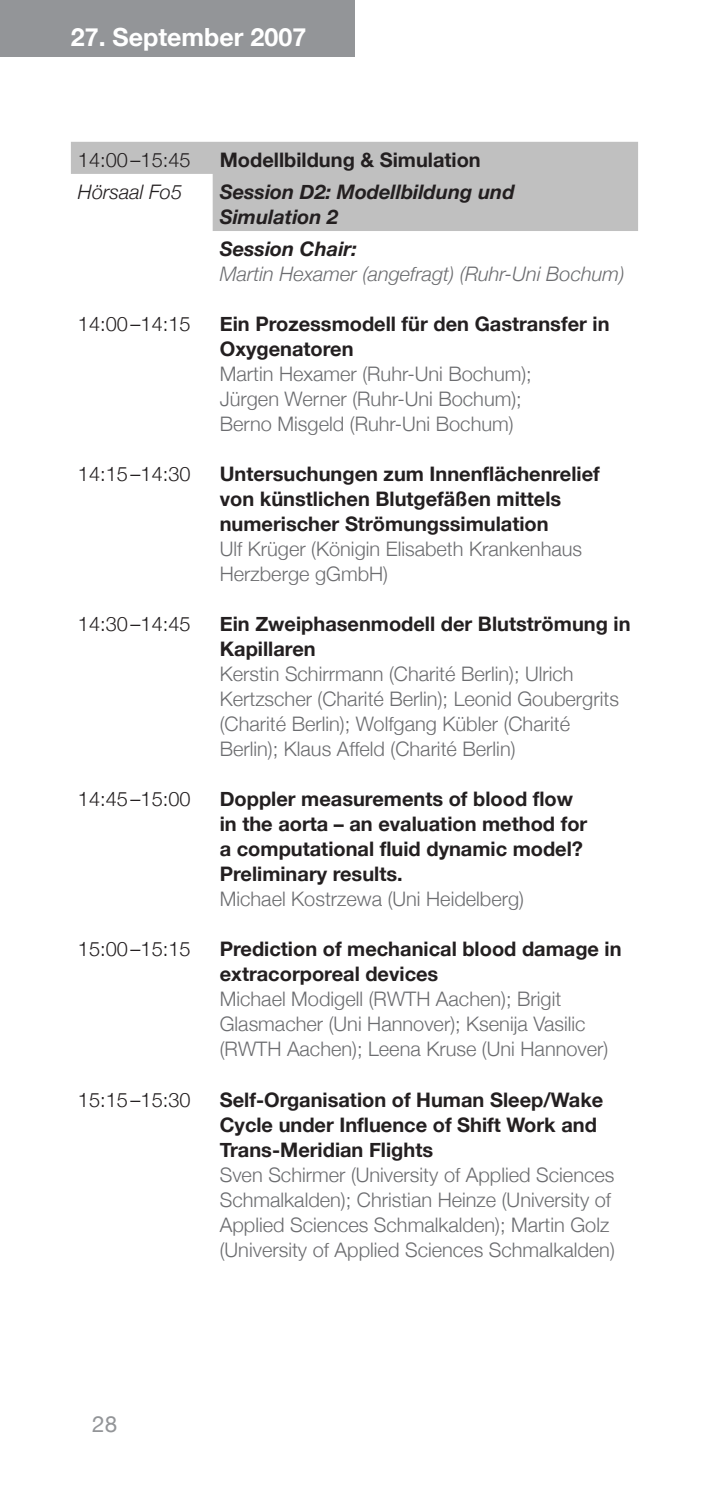
<style>
.page{position:relative;width:709px;height:1489px;background:#fff}
.page>*{position:absolute;margin:0;border:0;box-sizing:border-box;transform-origin:0 0}
.t1{font:700 25px "Helvetica Neue";color:#fff}
.t2{font:22.5px "Helvetica Neue";color:#939598}
.t3{font:300 20px/25px "Helvetica Neue";color:#6c6d70}
.t4{font:700 20px/25px "Helvetica Neue";color:#231f20}
.t5{font:300 20px "Helvetica Neue";color:#231f20}
.t6{font:italic 700 20px/25px "Helvetica Neue";color:#231f20}
.t7{font:italic 300 20px "Helvetica Neue";color:#6c6d70}
.t8{font:italic 300 20px "Helvetica Neue";color:#231f20}
</style>
<div class="page">
<div style="left:0;top:0;width:354px;height:57px;background:#939598"></div>
<svg style="left:71px;top:142px;width:567px;height:89px;fill:#c0c0c0"></svg>
<p class="t1" style="left:71px;top:22px;width:237px">27. September 2007</p>
<p class="t1" style="left:85px;top:22px;width:15px">6</p>
<p class="t5" style="left:78px;top:147px;width:114px">14:00 –15:45</p>
<p class="t4" style="left:220px;top:147px;width:262px">Modellbildung &amp; Simulation</p>
<p class="t8" style="left:78px;top:180px;width:106px">Hörsaal Fo5</p>
<p class="t6" style="left:220px;top:179px;width:296px">Session D2: Modellbildung und<br>Simulation 2</p>
<p class="t6" style="left:220px;top:236px;width:139px">Session Chair:</p>
<p class="t7" style="left:220px;top:262px;width:406px">Martin Hexamer (angefragt) (Ruhr-Uni Bochum)</p>
<p class="t5" style="left:78px;top:312px;width:114px">14:00 –14:15</p>
<p class="t4" style="left:220px;top:311px;width:391px">Ein Prozessmodell für den Gastransfer in<br>Oxygenatoren</p>
<p class="t3" style="left:220px;top:361px;width:313px">Martin Hexamer (Ruhr-Uni Bochum);<br>Jürgen Werner (Ruhr-Uni Bochum);<br>Berno Misgeld (Ruhr-Uni Bochum)</p>
<p class="t5" style="left:78px;top:462px;width:114px">14:15 –14:30</p>
<p class="t4" style="left:220px;top:461px;width:381px">Untersuchungen zum Innenflächenrelief von künstlichen Blutgefäßen mittels numerischer Strömungssimulation</p>
<p class="t3" style="left:220px;top:536px;width:364px">Ulf Krüger (Königin Elisabeth Krankenhaus<br>Herzberge gGmbH)</p>
<p class="t5" style="left:78px;top:612px;width:114px">14:30 –14:45</p>
<p class="t4" style="left:220px;top:611px;width:412px">Ein Zweiphasenmodell der Blutströmung in<br>Kapillaren</p>
<p class="t3" style="left:220px;top:661px;width:400px">Kerstin Schirrmann (Charité Berlin); Ulrich Kertzscher (Charité Berlin); Leonid Goubergrits (Charité Berlin); Wolfgang Kübler (Charité Berlin); Klaus Affeld (Charité Berlin)</p>
<p class="t5" style="left:78px;top:787px;width:114px">14:45 –15:00</p>
<p class="t4" style="left:220px;top:786px;width:369px">Doppler measurements of blood flow in the aorta – an evaluation method for a computational fluid dynamic model?<br>Preliminary results.</p>
<p class="t3" style="left:220px;top:886px;width:306px">Michael Kostrzewa (Uni Heidelberg)</p>
<p class="t5" style="left:78px;top:937px;width:114px">15:00 –15:15</p>
<p class="t4" style="left:220px;top:936px;width:403px">Prediction of mechanical blood damage in extracorporeal devices</p>
<p class="t3" style="left:220px;top:986px;width:390px">Michael Modigell (RWTH Aachen); Brigit<br>Glasmacher (Uni Hannover); Ksenija Vasilic (RWTH Aachen); Leena Kruse (Uni Hannover)</p>
<p class="t5" style="left:78px;top:1087px;width:114px">15:15 –15:30</p>
<p class="t4" style="left:220px;top:1086px;width:385px">Self-Organisation of Human Sleep/Wake<br>Cycle under Influence of Shift Work and<br>Trans-Meridian Flights</p>
<p class="t3" style="left:220px;top:1161px;width:396px">Sven Schirmer (University of Applied Sciences Schmalkalden); Christian Heinze (University of Applied Sciences Schmalkalden); Martin Golz (University of Applied Sciences Schmalkalden)</p>
<p class="t2" style="left:92px;top:1410px;width:27px">28</p>
</div>
